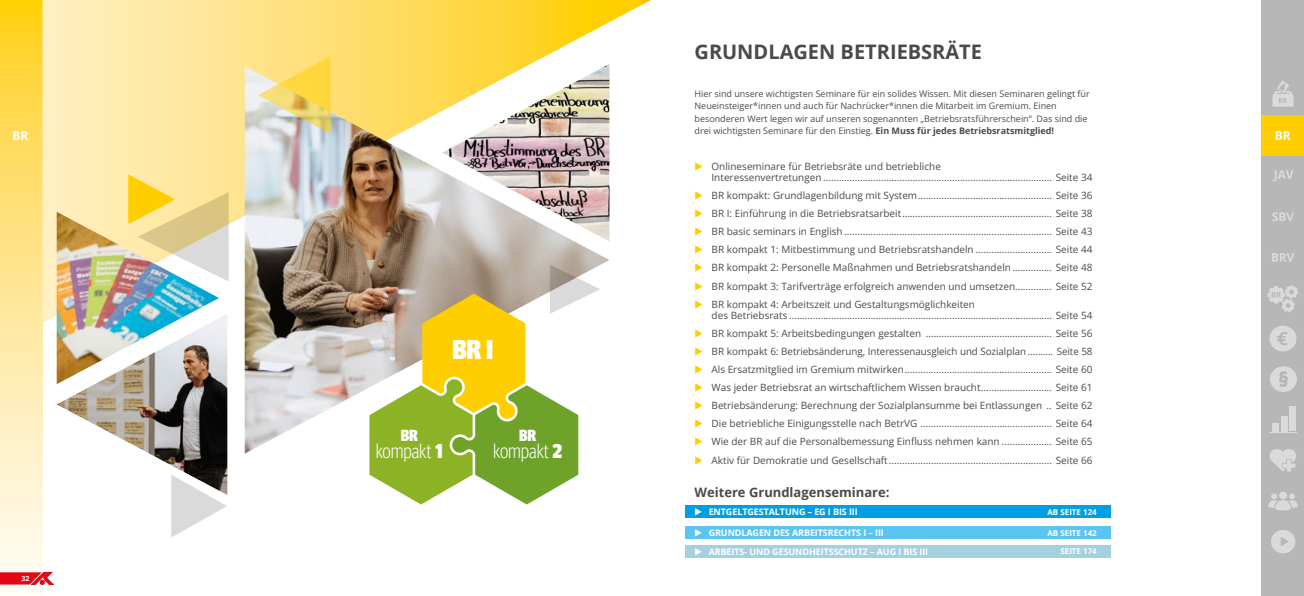
<style>
.page{position:relative;width:1304px;height:596px;background:#fff}
.page>*{position:absolute;margin:0;border:0;box-sizing:border-box;transform-origin:0 0}
.t1{font:900 condensed 27px "Meta Head IGM";color:#fff}
.t2{font:700 20px "Open Sans";color:#4a4a49}
.t3{font:300 condensed 20px "Meta Head IGM";letter-spacing:-.005em;color:#fff}
.t4{font:900 condensed 16px "Meta Head IGM";color:#fff}
.t5{font:700 13px "Open Sans";color:#4a4a49}
.t6{font:700 12px "Open Sans";color:#fff}
.t7{font:10px/18.1px "Open Sans";color:#4a4a49;text-align:justify}
.t8{font:9px/12.5px "Open Sans";color:#4a4a49}
.t9{font:700 9px/18.7px "Open Sans";letter-spacing:-.01em;color:#fff}
.t10{font:700 8px "Open Sans";color:#fff}
.t11{font:700 7px "Open Sans";color:#fff}
.s1{font-weight:900}
.s2{font-weight:700}
</style>
<div class="page">
<svg style="left:0;top:0;width:43px;height:588px;background:#fee58f"></svg>
<svg style="left:0;top:572px;width:53px;height:12px"></svg>
<div style="left:1261px;top:0;width:43px;height:595px;background:#b8b7b7"></div>
<svg style="left:1272px;top:253px;width:22px;height:8px"></svg>
<svg style="left:1273px;top:170px;width:20px;height:11px"></svg>
<svg style="left:1272px;top:212px;width:22px;height:9px"></svg>
<svg style="left:1269px;top:326px;width:27px;height:25px"></svg>
<svg style="left:1270px;top:366px;width:27px;height:26px"></svg>
<svg style="left:1268px;top:493px;width:30px;height:17px"></svg>
<svg style="left:1269px;top:449px;width:27px;height:22px"></svg>
<div style="left:1289px;top:406px;width:7px;height:25px;background:#dbdada"></div>
<div style="left:1281px;top:415px;width:6px;height:16px;background:#dbdada"></div>
<div style="left:1272px;top:423px;width:7px;height:8px;background:#dbdada"></div>
<svg style="left:1269px;top:432px;width:28px;height:1px"></svg>
<svg style="left:1271px;top:530px;width:24px;height:23px"></svg>
<svg style="left:1267px;top:285px;width:31px;height:27px"></svg>
<svg style="left:1272px;top:80px;width:22px;height:27px"></svg>
<div style="left:1261px;top:115px;width:43px;height:41px;background:#ffce00"></div>
<svg style="left:1276px;top:131px;width:14px;height:9px"></svg>
<svg style="left:43px;top:0;width:608px;height:323px"></svg>
<img style="left:57px;top:212px;width:162px;height:101px">
<img style="left:57px;top:313px;width:170px;height:161px">
<img style="left:245px;top:66px;width:364px;height:387px">
<svg style="left:171px;top:474px;width:56px;height:63px"></svg>
<img style="left:442px;top:64px;width:167px;height:177px">
<svg style="left:258px;top:56px;width:73px;height:78px;background:#eed884"></svg>
<svg style="left:128px;top:174px;width:101px;height:107px;background:#e8d69a"></svg>
<svg style="left:369px;top:264px;width:231px;height:240px"></svg>
<div style="left:685px;top:505px;width:425px;height:12px;background:#009fe3"></div>
<div style="left:685px;top:526px;width:425px;height:12px;background:#5bc5f2"></div>
<div style="left:685px;top:545px;width:425px;height:12px;background:#a4d0e2"></div>
<p class="t6" style="left:13px;top:127px;width:17px">BR</p>
<p class="t11" style="left:22px;top:573px;width:9px">32</p>
<h1 class="t1" style="left:452px;top:328px;width:42px">BR I</h1>
<h3 class="t4" style="left:401px;top:422px;width:19px">BR</h3>
<h2 class="t3" style="left:376px;top:436px;width:69px">kompakt <span class="s1">1</span></h2>
<h3 class="t4" style="left:519px;top:422px;width:19px">BR</h3>
<h2 class="t3" style="left:493px;top:436px;width:70px">kompakt <span class="s1">2</span></h2>
<h2 class="t2" style="left:694px;top:38px;width:289px">GRUNDLAGEN BETRIEBSRÄTE</h2>
<p class="t8" style="left:694px;top:87px;width:397px">Hier sind unsere wichtigsten Seminare für ein solides Wissen. Mit diesen Seminaren gelingt für Neueinsteiger*innen und auch für Nachrücker*innen die Mitarbeit im Gremium. Einen besonderen Wert legen wir auf unseren sogenannten „Betriebsratsführerschein“. Das sind die drei wichtigsten Seminare für den Einstieg. <span class="s2">Ein Muss für jedes Betriebsratsmitglied!</span></p>
<p class="t7" style="left:712px;top:160px;width:382px;line-height:11px">Onlineseminare für Betriebsräte und betriebliche<br>Interessenvertretungen ....................................................................................... Seite 34</p>
<p class="t7" style="left:712px;top:186px;width:383px">BR kompakt: Grundlagenbildung mit System................................................... Seite 36<br>BR I: Einführung in die Betriebsratsarbeit......................................................... Seite 38<br>BR basic seminars in English............................................................................... Seite 43<br>BR kompakt 1: Mitbestimmung und Betriebsratshandeln ............................. Seite 44<br>BR kompakt 2: Personelle Maßnahmen und Betriebsratshandeln............... Seite 48<br>BR kompakt 3: Tarifverträge erfolgreich anwenden und umsetzen.............. Seite 52<br>BR kompakt 4: Arbeitszeit und Gestaltungsmöglichkeiten</p>
<p class="t7" style="left:712px;top:305px;width:383px">des Betriebsrats .................................................................................................... Seite 54<br>BR kompakt 5: Arbeitsbedingungen gestalten ................................................ Seite 56<br>BR kompakt 6: Betriebsänderung, Interessenausgleich und Sozialplan .......... Seite 58<br>Als Ersatzmitglied im Gremium mitwirken........................................................ Seite 60<br>Was jeder Betriebsrat an wirtschaftlichem Wissen braucht........................... Seite 61<br>Betriebsänderung: Berechnung der Sozialplansumme bei Entlassungen .. Seite 62<br>Die betriebliche Einigungsstelle nach BetrVG .................................................. Seite 64<br>Wie der BR auf die Personalbemessung Einfluss nehmen kann ................... Seite 65<br>Aktiv für Demokratie und Gesellschaft.............................................................. Seite 66</p>
<h3 class="t5" style="left:694px;top:483px;width:197px">Weitere Grundlagenseminare:</h3>
<p class="t9" style="left:709px;top:502px;width:151px">ENTGELTGESTALTUNG – EG I BIS III</p>
<p class="t9" style="left:709px;top:523px;width:221px">GRUNDLAGEN DES ARBEITSRECHTS I – III<br>ARBEITS- UND GESUNDHEITSSCHUTZ – AUG I BIS III</p>
<p class="t10" style="left:1047px;top:506px;width:51px">AB SEITE 124</p>
<p class="t10" style="left:1047px;top:527px;width:51px">AB SEITE 142</p>
<p class="t10" style="left:1060px;top:545px;width:38px">SEITE 174</p>
</div>
